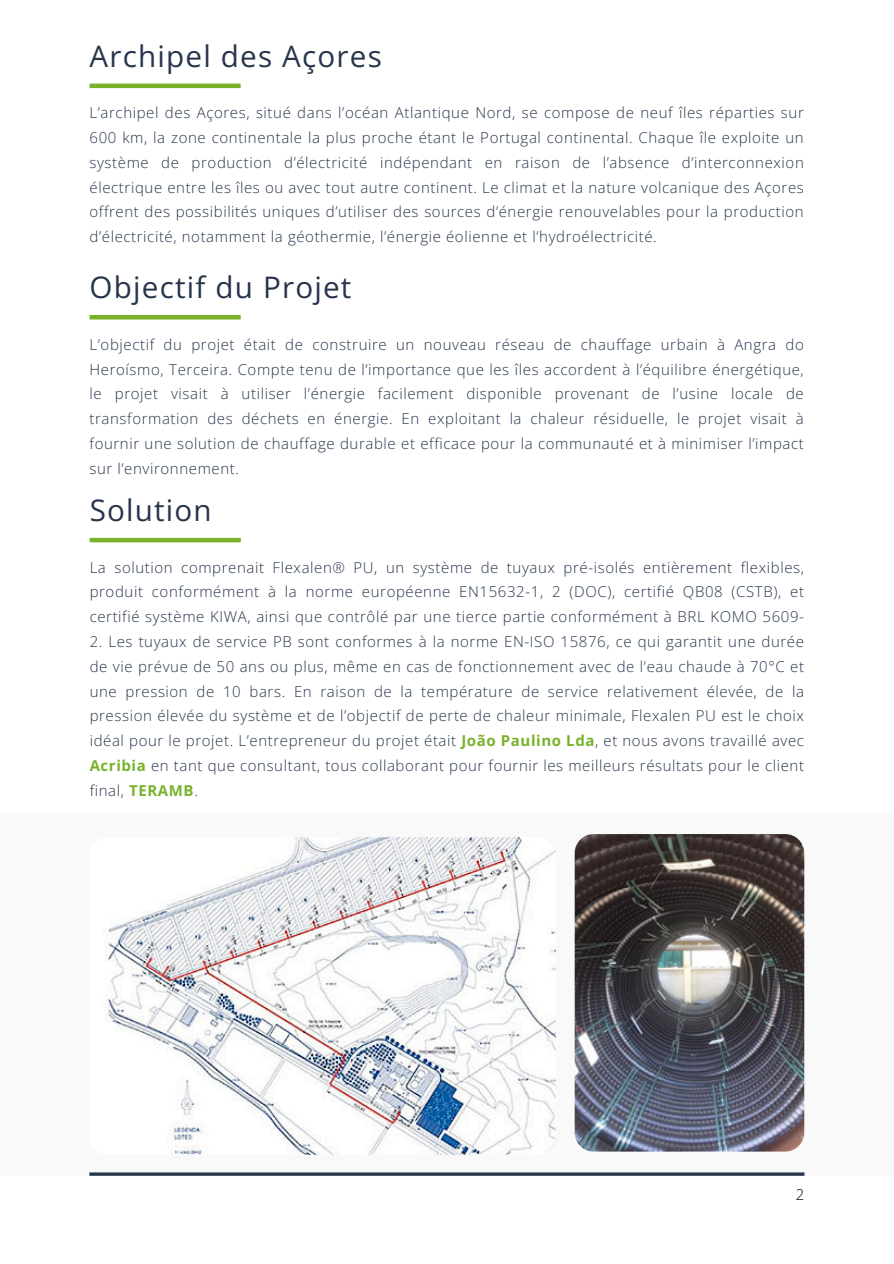
<style>
.page{position:relative;width:894px;height:1264px;background:#fff}
.page>*{position:absolute;margin:0;border:0;box-sizing:border-box;transform-origin:0 0}
.t1{font:29.7px "Open Sans";letter-spacing:.04em;color:#27354c}
.t2{font:300 15px/24.8px "Open Sans";letter-spacing:.04em;color:#27354c;text-align:justify}
.t3{font:300 15px "Open Sans";color:#000}
.s1{font-weight:700;color:#78b22b}
</style>
<div class="page">
<hr style="left:89px;top:315px;width:151px;height:4px;background:#78b22b">
<hr style="left:90px;top:538px;width:151px;height:4px;background:#78b22b">
<div style="left:0;top:813px;width:893px;height:362px;background:#f9f9f9"></div>
<img style="left:574px;top:834px;width:230px;height:317px;border-radius:19px">
<img style="left:89px;top:837px;width:466px;height:317px;border-radius:19px">
<hr style="left:89px;top:1172px;width:715px;height:3px;background:#27354c">
<hr style="left:89px;top:84px;width:151px;height:4px;background:#78b22b">
<p class="t1" style="left:89px;top:35px;width:294px">Archipel des Açores</p>
<p class="t2" style="left:89px;top:100px;width:715px">L’archipel des Açores, situé dans l’océan Atlantique Nord, se compose de neuf îles réparties sur 600 km, la zone continentale la plus proche étant le Portugal continental. Chaque île exploite un système de production d’électricité indépendant en raison de l’absence d’interconnexion électrique entre les îles ou avec tout autre continent. Le climat et la nature volcanique des Açores offrent des possibilités uniques d’utiliser des sources d’énergie renouvelables pour la production d’électricité, notamment la géothermie, l’énergie éolienne et l’hydroélectricité.</p>
<p class="t1" style="left:90px;top:266px;width:263px">Objectif du Projet</p>
<h1 class="t2" style="left:89px;top:331px;width:715px">L’objectif du projet était de construire un nouveau réseau de chauffage urbain à Angra do Heroísmo, Terceira. Compte tenu de l’importance que les îles accordent à l’équilibre énergétique, le projet visait à utiliser l’énergie facilement disponible provenant de l’usine locale de transformation des déchets en énergie. En exploitant la chaleur résiduelle, le projet visait à fournir une solution de chauffage durable et efficace pour la communauté et à minimiser l’impact sur l’environnement.</h1>
<p class="t1" style="left:90px;top:489px;width:124px">Solution</p>
<p class="t2" style="left:90px;top:554px;width:715px">La solution comprenait Flexalen® PU, un système de tuyaux pré-isolés entièrement flexibles, produit conformément à la norme européenne EN15632-1, 2 (DOC), certifié QB08 (CSTB), et certifié système KIWA, ainsi que contrôlé par une tierce partie conformément à BRL KOMO 5609-</p>
<p class="t2" style="left:90px;top:628px;width:715px">2. Les tuyaux de service PB sont conformes à la norme EN-ISO 15876, ce qui garantit une durée de vie prévue de 50 ans ou plus, même en cas de fonctionnement avec de l’eau chaude à 70°C et une pression de 10 bars. En raison de la température de service relativement élevée, de la pression élevée du système et de l’objectif de perte de chaleur minimale, Flexalen PU est le choix idéal pour le projet. L’entrepreneur du projet était <span class="s1">João Paulino Lda</span>, et nous avons travaillé avec <span class="s1">Acribia</span> en tant que consultant, tous collaborant pour fournir les meilleurs résultats pour le client final, <span class="s1">TERAMB</span>.</p>
<h1 class="t3" style="left:795px;top:1183px;width:10px">2</h1>
</div>
